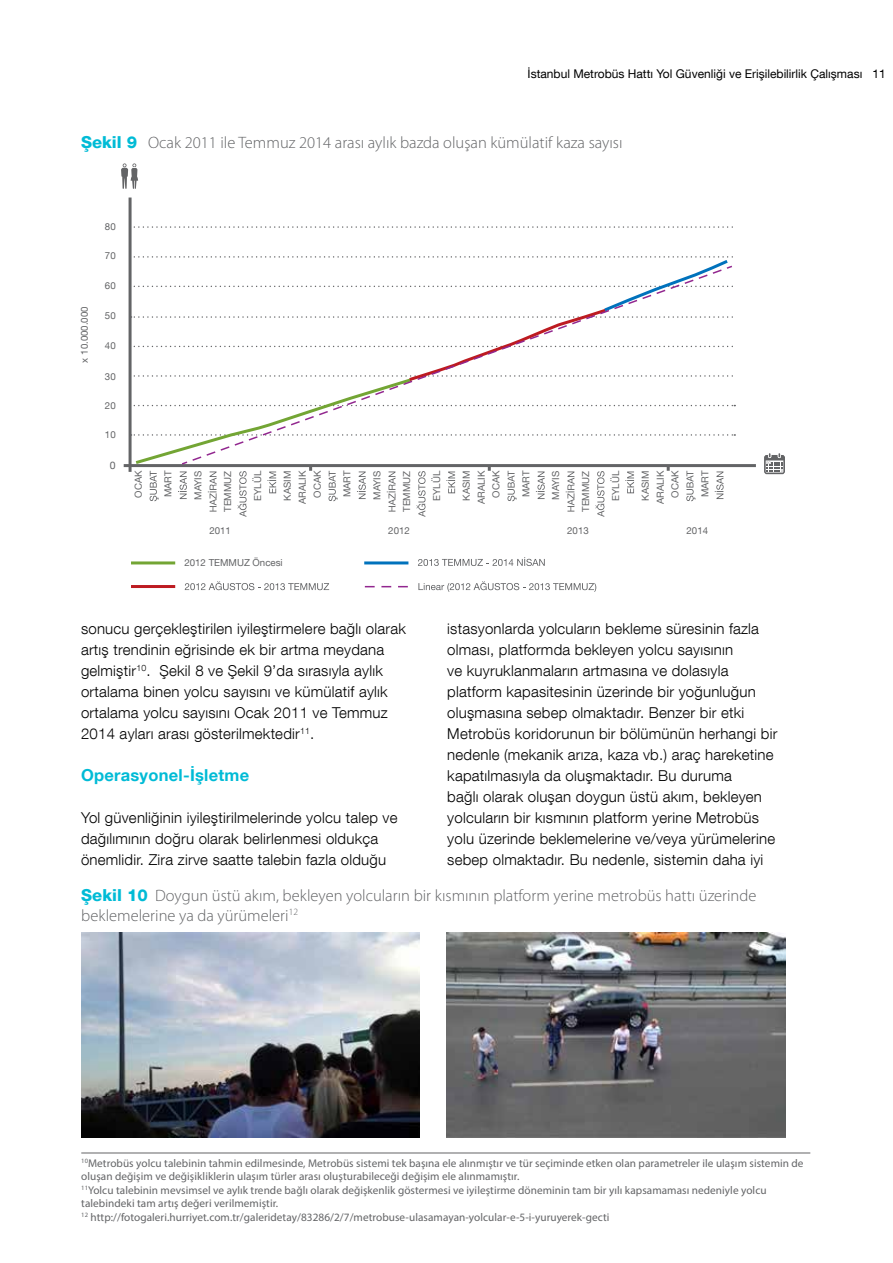
<style>
.page{position:relative;width:893px;height:1263px;background:#fff}
.page>*{position:absolute;margin:0;border:0;box-sizing:border-box;transform-origin:0 0}
.t1{font:300 16.5px/19.8px "Myriad Pro";color:#636466}
.t2{font:700 16.5px "Helvetica Neue LT Com";letter-spacing:.015em;color:#00bbd6}
.t3{font:300 15px/21px "Helvetica Neue LT Com";letter-spacing:.015em;color:#000}
.t4{font:12px "Helvetica Neue LT Com";color:#000}
.t5{font:11.25px/13.5px "Myriad Pro";letter-spacing:.005em;color:#636466}
.t6{font:10.5px "Helvetica Neue LT Com";color:#636466}
.t7{font:9.75px/14.9px "Helvetica Neue LT Com";color:#636466;text-align:right}
.s1{font-family:"Helvetica Neue LT Com";font-weight:800;color:#00bbd6}
</style>
<div class="page">
<hr style="left:81px;top:1152px;width:729px;height:1px;background:#636466">
<hr style="left:129px;top:198px;width:3px;height:274px;background:#636466">
<svg style="left:121px;top:163px;width:17px;height:26px"></svg>
<hr style="left:124px;top:464px;width:632px;height:3px;background:#636466">
<svg style="left:764px;top:453px;width:21px;height:21px"></svg>
<svg style="left:131px;top:226px;width:605px;height:291px"></svg>
<svg style="left:181px;top:265px;width:552px;height:201px"></svg>
<hr style="left:133px;top:561px;width:41px;height:3px;background:#73a534">
<hr style="left:133px;top:585px;width:41px;height:3px;background:#bd1b21">
<hr style="left:366px;top:561px;width:41px;height:3px;background:#0072bc">
<svg style="left:366px;top:586px;width:41px;height:1px"></svg>
<svg style="left:418px;top:557px;width:127px;height:9px"></svg>
<svg style="left:418px;top:581px;width:178px;height:11px"></svg>
<svg style="left:185px;top:581px;width:144px;height:9px"></svg>
<img style="left:81px;top:932px;width:339px;height:206px">
<img style="left:447px;top:932px;width:338px;height:206px">
<p class="t4" style="left:528px;top:67px;width:360px">İstanbul Metrobüs Hattı Yol Güvenliği ve Erişilebilirlik Çalışması 11</p>
<p class="t1" style="left:81px;top:132px;width:543px"><span class="s1">Şekil 9</span> Ocak 2011 ile Temmuz 2014 arası aylık bazda oluşan kümülatif kaza sayısı</p>
<p class="t7" style="left:105px;top:219px;width:12px">80</p>
<p class="t7" style="left:105px;top:248px;width:12px">70</p>
<p class="t7" style="left:77px;top:362px;width:58px;rotate:-90deg">x 10.000.000</p>
<p class="t7" style="left:105px;top:277px;width:12px">60</p>
<p class="t7" style="left:105px;top:308px;width:12px">50</p>
<p class="t7" style="left:105px;top:338px;width:12px">40</p>
<p class="t7" style="left:105px;top:369px;width:12px">30</p>
<p class="t7" style="left:105px;top:398px;width:12px">20</p>
<p class="t7" style="left:105px;top:427px;width:12px">10</p>
<p class="t6" style="left:110px;top:459px;width:7px">0</p>
<p class="t7" style="left:131px;top:498px;width:29px;rotate:-90deg">OCAK</p>
<p class="t7" style="left:160px;top:497px;width:28px;rotate:-90deg">MART</p>
<p class="t7" style="left:190px;top:500px;width:31px;rotate:-90deg">MAYIS</p>
<p class="t7" style="left:220px;top:512px;width:43px;rotate:-90deg">TEMMUZ</p>
<p class="t7" style="left:250px;top:501px;width:31px;rotate:-90deg">EYLÜL</p>
<p class="t7" style="left:280px;top:504px;width:35px;rotate:-90deg">KASIM<br>ARALIK<br>OCAK</p>
<p class="t7" style="left:339px;top:497px;width:28px;rotate:-90deg">MART</p>
<p class="t7" style="left:369px;top:500px;width:31px;rotate:-90deg">MAYIS</p>
<p class="t7" style="left:399px;top:512px;width:43px;rotate:-90deg">TEMMUZ</p>
<p class="t7" style="left:429px;top:501px;width:31px;rotate:-90deg">EYLÜL</p>
<p class="t7" style="left:459px;top:504px;width:35px;rotate:-90deg">KASIM<br>ARALIK<br>OCAK</p>
<p class="t7" style="left:518px;top:497px;width:28px;rotate:-90deg">MART</p>
<p class="t7" style="left:548px;top:500px;width:31px;rotate:-90deg">MAYIS</p>
<p class="t7" style="left:578px;top:512px;width:43px;rotate:-90deg">TEMMUZ</p>
<p class="t7" style="left:608px;top:501px;width:31px;rotate:-90deg">EYLÜL</p>
<p class="t7" style="left:638px;top:504px;width:35px;rotate:-90deg">KASIM<br>ARALIK<br>OCAK</p>
<p class="t7" style="left:697px;top:497px;width:28px;rotate:-90deg">MART</p>
<p class="t7" style="left:209px;top:522px;width:23px">2011</p>
<p class="t7" style="left:388px;top:522px;width:23px">2012</p>
<p class="t7" style="left:567px;top:522px;width:23px">2013</p>
<p class="t7" style="left:687px;top:522px;width:23px">2014</p>
<p class="t7" style="left:184px;top:555px;width:100px">2012 TEMMUZ Öncesi</p>
<p class="t3" style="left:81px;top:617px;width:326px">sonucu gerçekleştirilen iyileştirmelere bağlı olarak artış trendinin eğrisinde ek bir artma meydana gelmiştir<sup>10</sup>. Şekil 8 ve Şekil 9’da sırasıyla aylık ortalama binen yolcu sayısını ve kümülatif aylık ortalama yolcu sayısını Ocak 2011 ve Temmuz 2014 ayları arası gösterilmektedir<sup>11</sup>.</p>
<p class="t2" style="left:81px;top:764px;width:170px">Operasyonel-İşletme</p>
<p class="t3" style="left:81px;top:806px;width:318px">Yol güvenliğinin iyileştirilmelerinde yolcu talep ve dağılımının doğru olarak belirlenmesi oldukça önemlidir. Zira zirve saatte talebin fazla olduğu</p>
<p class="t3" style="left:447px;top:617px;width:332px">istasyonlarda yolcuların bekleme süresinin fazla olması, platformda bekleyen yolcu sayısının<br>ve kuyruklanmaların artmasına ve dolasıyla platform kapasitesinin üzerinde bir yoğunluğun oluşmasına sebep olmaktadır. Benzer bir etki Metrobüs koridorunun bir bölümünün herhangi bir nedenle (mekanik arıza, kaza vb.) araç hareketine kapatılmasıyla da oluşmaktadır. Bu duruma<br>bağlı olarak oluşan doygun üstü akım, bekleyen yolcuların bir kısmının platform yerine Metrobüs yolu üzerinde beklemelerine ve/veya yürümelerine sebep olmaktadır. Bu nedenle, sistemin daha iyi</p>
<p class="t1" style="left:81px;top:885px;width:677px"><span class="s1">Şekil 10</span> Doygun üstü akım, bekleyen yolcuların bir kısmının platform yerine metrobüs hattı üzerinde beklemelerine ya da yürümeleri<sup>12</sup></p>
<p class="t5" style="left:81px;top:1156px;width:724px"><sup>10</sup>Metrobüs yolcu talebinin tahmin edilmesinde, Metrobüs sistemi tek başına ele alınmıştır ve tür seçiminde etken olan parametreler ile ulaşım sistemin de oluşan değişim ve değişikliklerin ulaşım türler arası oluşturabileceği değişim ele alınmamıştır.<br><sup>11</sup>Yolcu talebinin mevsimsel ve aylık trende bağlı olarak değişkenlik göstermesi ve iyileştirme döneminin tam bir yılı kapsamaması nedeniyle yolcu talebindeki tam artış değeri verilmemiştir.<br><sup>12</sup> http://fotogaleri.hurriyet.com.tr/galeridetay/83286/2/7/metrobuse-ulasamayan-yolcular-e-5-i-yuruyerek-gecti</p>
</div>
